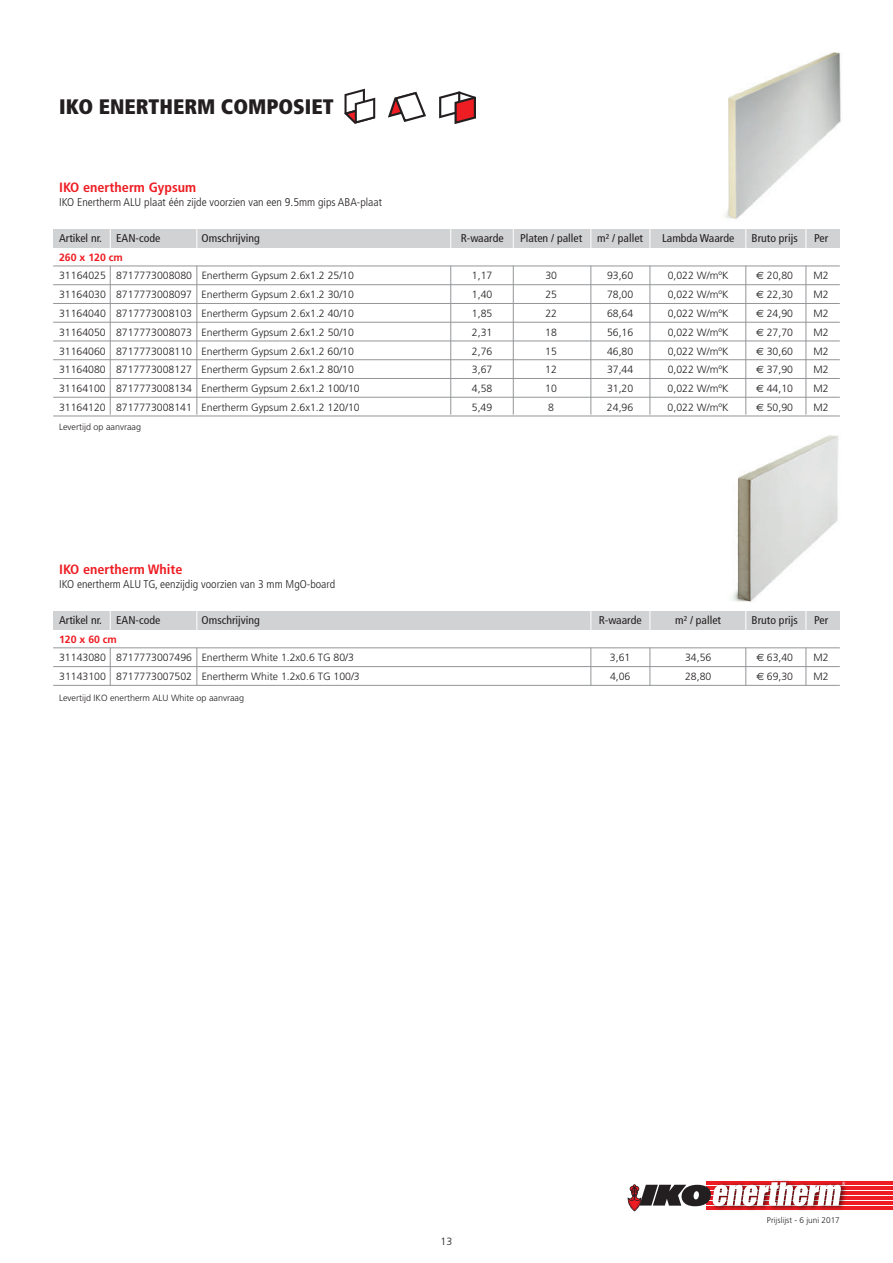
<style>
.page{position:relative;width:893px;height:1263px;background:#fff}
.page>*{position:absolute;margin:0;border:0;box-sizing:border-box;transform-origin:0 0}
.t1{font:900 condensed 21px "Frutiger";color:#231f20}
.t2{font:700 condensed 13.5px "Frutiger";color:#ee1d23;scale:1.05 1}
.t3{font:condensed 11.25px "Frutiger";color:#231f20;scale:1.05 1}
.t4{font:300 condensed 11.25px "Frutiger";color:#231f20;scale:1.05 1}
.t5{font:300 10.5px "Frutiger";color:#231f20}
.t6{font:700 10.5px "Frutiger";color:#ee1d23}
.t7{font:300 9px "Frutiger";color:#231f20}
.t8{font:300 8.25px "Frutiger";color:#231f20}
.s1{font-family:"Euro Sans";font-weight:400}
</style>
<div class="page">
<svg style="left:850px;top:1206px;width:43px;height:3px"></svg>
<hr style="left:706px;top:1201px;width:187px;height:4px;background:#ee1d23">
<hr style="left:706px;top:1196px;width:187px;height:4px;background:#ee1d23">
<hr style="left:706px;top:1191px;width:187px;height:4px;background:#ee1d23">
<hr style="left:706px;top:1186px;width:187px;height:4px;background:#ee1d23">
<hr style="left:706px;top:1181px;width:187px;height:4px;background:#ee1d23">
<img style="left:772px;top:1180px;width:78px;height:30px">
<svg style="left:627px;top:1182px;width:218px;height:29px"></svg>
<div style="left:53px;top:230px;width:787px;height:18px;background:#d1d2d4"></div>
<div style="left:53px;top:611px;width:787px;height:19px;background:#d1d2d4"></div>
<hr style="left:53px;top:648px;width:787px;height:1px;background:#939598">
<hr style="left:53px;top:666px;width:787px;height:1px;background:#939598">
<hr style="left:53px;top:685px;width:787px;height:1px;background:#939598">
<svg style="left:650px;top:611px;width:1px;height:19px"></svg>
<svg style="left:745px;top:611px;width:1px;height:19px"></svg>
<svg style="left:806px;top:611px;width:1px;height:19px"></svg>
<svg style="left:590px;top:611px;width:1px;height:19px"></svg>
<svg style="left:196px;top:611px;width:1px;height:19px"></svg>
<hr style="left:650px;top:648px;width:1px;height:38px;background:#939598">
<hr style="left:746px;top:648px;width:1px;height:38px;background:#939598">
<hr style="left:806px;top:648px;width:1px;height:38px;background:#939598">
<hr style="left:591px;top:648px;width:1px;height:38px;background:#939598">
<hr style="left:197px;top:648px;width:1px;height:38px;background:#939598">
<hr style="left:110px;top:648px;width:1px;height:38px;background:#939598">
<svg style="left:110px;top:611px;width:1px;height:19px"></svg>
<svg style="left:344px;top:89px;width:31px;height:35px"></svg>
<svg style="left:388px;top:91px;width:38px;height:31px"></svg>
<svg style="left:439px;top:91px;width:37px;height:33px"></svg>
<img style="left:725px;top:52px;width:116px;height:167px">
<img style="left:731px;top:435px;width:108px;height:167px">
<hr style="left:53px;top:266px;width:787px;height:1px;background:#939598">
<hr style="left:53px;top:284px;width:787px;height:1px;background:#939598">
<hr style="left:53px;top:303px;width:787px;height:1px;background:#939598">
<hr style="left:53px;top:322px;width:787px;height:1px;background:#939598">
<hr style="left:53px;top:341px;width:787px;height:1px;background:#939598">
<hr style="left:53px;top:359px;width:787px;height:1px;background:#939598">
<hr style="left:53px;top:378px;width:787px;height:1px;background:#939598">
<hr style="left:53px;top:397px;width:787px;height:1px;background:#939598">
<hr style="left:53px;top:416px;width:787px;height:1px;background:#939598">
<svg style="left:650px;top:229px;width:1px;height:19px"></svg>
<svg style="left:745px;top:229px;width:1px;height:19px"></svg>
<svg style="left:806px;top:229px;width:1px;height:19px"></svg>
<svg style="left:590px;top:229px;width:1px;height:19px"></svg>
<svg style="left:513px;top:230px;width:1px;height:18px"></svg>
<svg style="left:450px;top:229px;width:1px;height:19px"></svg>
<svg style="left:196px;top:229px;width:1px;height:19px"></svg>
<hr style="left:650px;top:266px;width:1px;height:149px;background:#939598">
<hr style="left:746px;top:266px;width:1px;height:149px;background:#939598">
<hr style="left:806px;top:266px;width:1px;height:149px;background:#939598">
<hr style="left:591px;top:266px;width:1px;height:149px;background:#939598">
<hr style="left:513px;top:266px;width:1px;height:149px;background:#939598">
<hr style="left:450px;top:266px;width:1px;height:149px;background:#939598">
<hr style="left:197px;top:266px;width:1px;height:149px;background:#939598">
<hr style="left:110px;top:266px;width:1px;height:149px;background:#939598">
<svg style="left:110px;top:229px;width:1px;height:19px"></svg>
<h1 class="t1" style="left:59px;top:94px;width:276px">IKO ENERTHERM COMPOSIET</h1>
<p class="t2" style="left:59px;top:180px;width:132px">IKO enertherm Gypsum</p>
<p class="t4" style="left:59px;top:196px;width:309px">IKO Enertherm ALU plaat één zijde voorzien van een 9.5mm gips ABA-plaat</p>
<p class="t3" style="left:59px;top:232px;width:42px">Artikel nr.</p>
<p class="t3" style="left:116px;top:232px;width:44px">EAN-code</p>
<p class="t3" style="left:202px;top:232px;width:57px">Omschrijving</p>
<p class="t3" style="left:461px;top:232px;width:42px">R-waarde</p>
<p class="t3" style="left:520px;top:232px;width:61px">Platen / pallet</p>
<p class="t3" style="left:597px;top:232px;width:45px">m² / pallet</p>
<p class="t3" style="left:662px;top:232px;width:70px">Lambda Waarde</p>
<p class="t3" style="left:752px;top:232px;width:45px">Bruto prijs</p>
<p class="t3" style="left:814px;top:232px;width:15px">Per</p>
<p class="t6" style="left:59px;top:251px;width:65px">260 x 120 cm</p>
<p class="t5" style="left:59px;top:270px;width:296px">31164025 8717773008080 Enertherm Gypsum 2.6x1.2 25/10</p>
<p class="t5" style="left:472px;top:270px;width:22px">1,17</p>
<p class="t5" style="left:545px;top:270px;width:13px">30</p>
<p class="t5" style="left:607px;top:270px;width:28px">93,60</p>
<p class="t5" style="left:668px;top:270px;width:62px">0,022 W/mºK</p>
<p class="t5" style="left:756px;top:270px;width:38px"><span class="s1">€</span> 20,80</p>
<p class="t5" style="left:814px;top:270px;width:17px">M2</p>
<p class="t5" style="left:59px;top:289px;width:296px">31164030 8717773008097 Enertherm Gypsum 2.6x1.2 30/10</p>
<p class="t5" style="left:472px;top:289px;width:22px">1,40</p>
<p class="t5" style="left:545px;top:289px;width:13px">25</p>
<p class="t5" style="left:607px;top:289px;width:28px">78,00</p>
<p class="t5" style="left:668px;top:289px;width:62px">0,022 W/mºK</p>
<p class="t5" style="left:756px;top:289px;width:38px"><span class="s1">€</span> 22,30</p>
<p class="t5" style="left:814px;top:289px;width:17px">M2</p>
<p class="t5" style="left:59px;top:307px;width:296px">31164040 8717773008103 Enertherm Gypsum 2.6x1.2 40/10</p>
<p class="t5" style="left:472px;top:307px;width:22px">1,85</p>
<p class="t5" style="left:545px;top:307px;width:13px">22</p>
<p class="t5" style="left:607px;top:307px;width:28px">68,64</p>
<p class="t5" style="left:668px;top:307px;width:62px">0,022 W/mºK</p>
<p class="t5" style="left:756px;top:307px;width:38px"><span class="s1">€</span> 24,90</p>
<p class="t5" style="left:814px;top:307px;width:17px">M2</p>
<p class="t5" style="left:59px;top:326px;width:296px">31164050 8717773008073 Enertherm Gypsum 2.6x1.2 50/10</p>
<p class="t5" style="left:472px;top:326px;width:22px">2,31</p>
<p class="t5" style="left:545px;top:326px;width:13px">18</p>
<p class="t5" style="left:607px;top:326px;width:28px">56,16</p>
<p class="t5" style="left:668px;top:326px;width:62px">0,022 W/mºK</p>
<p class="t5" style="left:756px;top:326px;width:38px"><span class="s1">€</span> 27,70</p>
<p class="t5" style="left:814px;top:326px;width:17px">M2</p>
<p class="t5" style="left:59px;top:345px;width:296px">31164060 8717773008110 Enertherm Gypsum 2.6x1.2 60/10</p>
<p class="t5" style="left:472px;top:345px;width:22px">2,76</p>
<p class="t5" style="left:545px;top:345px;width:13px">15</p>
<p class="t5" style="left:607px;top:345px;width:28px">46,80</p>
<p class="t5" style="left:668px;top:345px;width:62px">0,022 W/mºK</p>
<p class="t5" style="left:756px;top:345px;width:38px"><span class="s1">€</span> 30,60</p>
<p class="t5" style="left:814px;top:345px;width:17px">M2</p>
<p class="t5" style="left:59px;top:364px;width:296px">31164080 8717773008127 Enertherm Gypsum 2.6x1.2 80/10</p>
<p class="t5" style="left:472px;top:364px;width:22px">3,67</p>
<p class="t5" style="left:545px;top:364px;width:13px">12</p>
<p class="t5" style="left:607px;top:364px;width:28px">37,44</p>
<p class="t5" style="left:668px;top:364px;width:62px">0,022 W/mºK</p>
<p class="t5" style="left:756px;top:364px;width:38px"><span class="s1">€</span> 37,90</p>
<p class="t5" style="left:814px;top:364px;width:17px">M2</p>
<p class="t5" style="left:59px;top:382px;width:302px">31164100 8717773008134 Enertherm Gypsum 2.6x1.2 100/10</p>
<p class="t5" style="left:472px;top:382px;width:22px">4,58</p>
<p class="t5" style="left:545px;top:382px;width:13px">10</p>
<p class="t5" style="left:607px;top:382px;width:28px">31,20</p>
<p class="t5" style="left:668px;top:382px;width:62px">0,022 W/mºK</p>
<p class="t5" style="left:756px;top:382px;width:38px"><span class="s1">€</span> 44,10</p>
<p class="t5" style="left:813px;top:382px;width:17px">M2</p>
<p class="t5" style="left:59px;top:401px;width:302px">31164120 8717773008141 Enertherm Gypsum 2.6x1.2 120/10</p>
<p class="t5" style="left:472px;top:401px;width:22px">5,49</p>
<p class="t5" style="left:548px;top:401px;width:7px">8</p>
<p class="t5" style="left:607px;top:401px;width:28px">24,96</p>
<p class="t5" style="left:668px;top:401px;width:62px">0,022 W/mºK</p>
<p class="t5" style="left:756px;top:401px;width:38px"><span class="s1">€</span> 50,90</p>
<p class="t5" style="left:813px;top:401px;width:17px">M2</p>
<p class="t7" style="left:59px;top:421px;width:83px">Levertijd op aanvraag</p>
<p class="t2" style="left:59px;top:562px;width:119px">IKO enertherm White</p>
<p class="t4" style="left:59px;top:577px;width:264px">IKO enertherm ALU TG, eenzijdig voorzien van 3 mm MgO-board</p>
<p class="t3" style="left:59px;top:613px;width:42px">Artikel nr.</p>
<p class="t3" style="left:116px;top:613px;width:44px">EAN-code</p>
<p class="t3" style="left:202px;top:613px;width:57px">Omschrijving</p>
<p class="t3" style="left:599px;top:613px;width:42px">R-waarde</p>
<p class="t3" style="left:675px;top:613px;width:45px">m² / pallet</p>
<p class="t3" style="left:752px;top:613px;width:45px">Bruto prijs</p>
<p class="t3" style="left:814px;top:613px;width:15px">Per</p>
<p class="t6" style="left:59px;top:633px;width:59px">120 x 60 cm</p>
<p class="t5" style="left:59px;top:652px;width:296px">31143080 8717773007496 Enertherm White 1.2x0.6 TG 80/3</p>
<p class="t5" style="left:610px;top:652px;width:22px">3,61</p>
<p class="t5" style="left:685px;top:652px;width:28px">34,56</p>
<p class="t5" style="left:756px;top:652px;width:38px"><span class="s1">€</span> 63,40</p>
<p class="t5" style="left:814px;top:652px;width:17px">M2</p>
<p class="t5" style="left:59px;top:670px;width:302px">31143100 8717773007502 Enertherm White 1.2x0.6 TG 100/3</p>
<p class="t5" style="left:610px;top:670px;width:22px">4,06</p>
<p class="t5" style="left:685px;top:670px;width:28px">28,80</p>
<p class="t5" style="left:756px;top:670px;width:38px"><span class="s1">€</span> 69,30</p>
<p class="t5" style="left:814px;top:670px;width:17px">M2</p>
<p class="t7" style="left:59px;top:693px;width:186px">Levertijd IKO enertherm ALU White op aanvraag</p>
<p class="t5" style="left:441px;top:1236px;width:13px">13</p>
<p class="t8" style="left:767px;top:1216px;width:74px">Prijslijst - 6 juni 2017</p>
</div>
